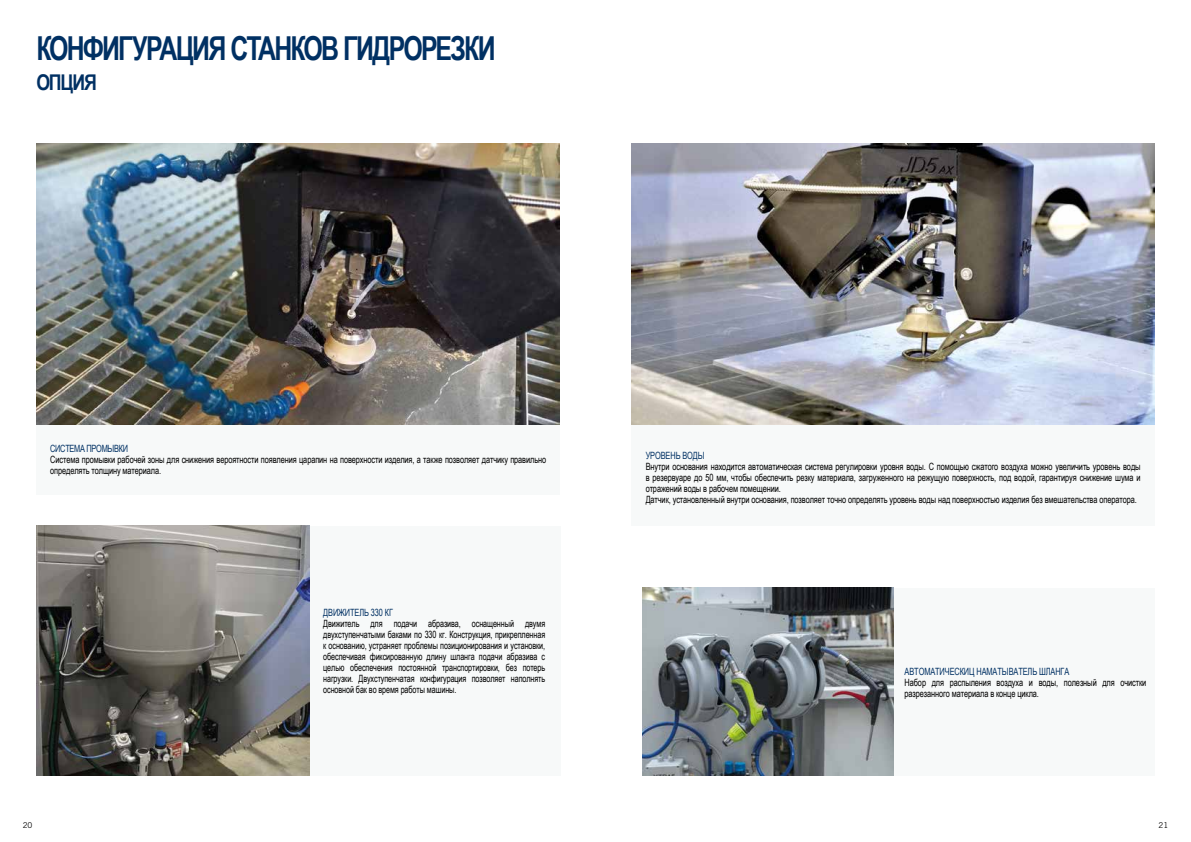
<style>
.page{position:relative;width:1191px;height:842px;background:#fff}
.page>*{position:absolute;margin:0;border:0;box-sizing:border-box;transform-origin:0 0}
.t1{font:700 33px "Arial Narrow";letter-spacing:-.06em;color:#003063;scale:.92 1}
.t2{font:700 21.7px "Arial Narrow";letter-spacing:-.055em;color:#003063}
.t3{font:10px/11px "Arial Narrow";letter-spacing:-.01em;color:#000;scale:.9 1}
.t4{font:10px/11px "Arial Narrow";letter-spacing:-.01em;color:#000;text-align:justify;scale:.88 1}
.t5{font:10px "Arial Narrow";letter-spacing:-.01em;color:#003063;scale:.9 1}
.t6{font:10px "Arial Narrow";letter-spacing:-.03em;color:#003063;scale:.9 1}
.t7{font:8px "Trade Gothic LT Std";color:#000}
</style>
<div class="page">
<div style="left:36px;top:164px;width:523px;height:331px;background:#f7f9f9"></div>
<img style="left:36px;top:143px;width:523px;height:281px">
<div style="left:631px;top:143px;width:524px;height:383px;background:#f7f9f9"></div>
<img style="left:631px;top:143px;width:524px;height:281px">
<div style="left:36px;top:526px;width:524px;height:249px;background:#f7f9f9"></div>
<img style="left:36px;top:526px;width:273px;height:249px">
<div style="left:643px;top:588px;width:512px;height:187px;background:#f7f9f9"></div>
<img style="left:643px;top:588px;width:250px;height:187px">
<h1 class="t1" style="left:36px;top:23px;width:500px">КОНФИГУРАЦИЯ СТАНКОВ ГИДРОРЕЗКИ</h1>
<h2 class="t2" style="left:36px;top:66px;width:62px">ОПЦИЯ</h2>
<p class="t6" style="left:50px;top:441px;width:88px">СИСТЕМА ПРОМЫВКИ</p>
<p class="t3" style="left:50px;top:454px;width:552px">Система промывки рабочей зоны для снижения вероятности появления царапин на поверхности изделия, а также позволяет датчику правильно определять толщину материала.</p>
<p class="t5" style="left:323px;top:605px;width:79px">ДВИЖИТЕЛЬ 330 КГ</p>
<p class="t4" style="left:323px;top:618px;width:254px">Движитель для подачи абразива, оснащенный двумя двухступенчатыми баками по 330 кг. Конструкция, прикрепленная к основанию, устраняет проблемы позиционирования и установки, обеспечивая фиксированную длину шланга подачи абразива с целью обеспечения постоянной транспортировки, без потерь нагрузки. Двухступенчатая конфигурация позволяет наполнять основной бак во время работы машины.</p>
<p class="t5" style="left:645px;top:448px;width:67px">УРОВЕНЬ ВОДЫ</p>
<p class="t3" style="left:645px;top:461px;width:551px">Внутри основания находится автоматическая система регулировки уровня воды. С помощью сжатого воздуха можно увеличить уровень воды в резервуаре до 50 мм, чтобы обеспечить резку материала, загруженного на режущую поверхность, под водой, гарантируя снижение шума и отражений воды в рабочем помещении.<br>Датчик, установленный внутри основания, позволяет точно определять уровень воды над поверхностью изделия без вмешательства оператора.</p>
<p class="t5" style="left:904px;top:664px;width:185px">АВТОМАТИЧЕСКИЦ НАМАТЫВАТЕЛЬ ШЛАНГА</p>
<p class="t3" style="left:904px;top:676px;width:270px">Набор для распыления воздуха и воды, полезный для очистки разрезанного материала в конце цикла.</p>
<p class="t7" style="left:23px;top:820px;width:11px">20</p>
<p class="t7" style="left:1158px;top:820px;width:11px">21</p>
</div>
